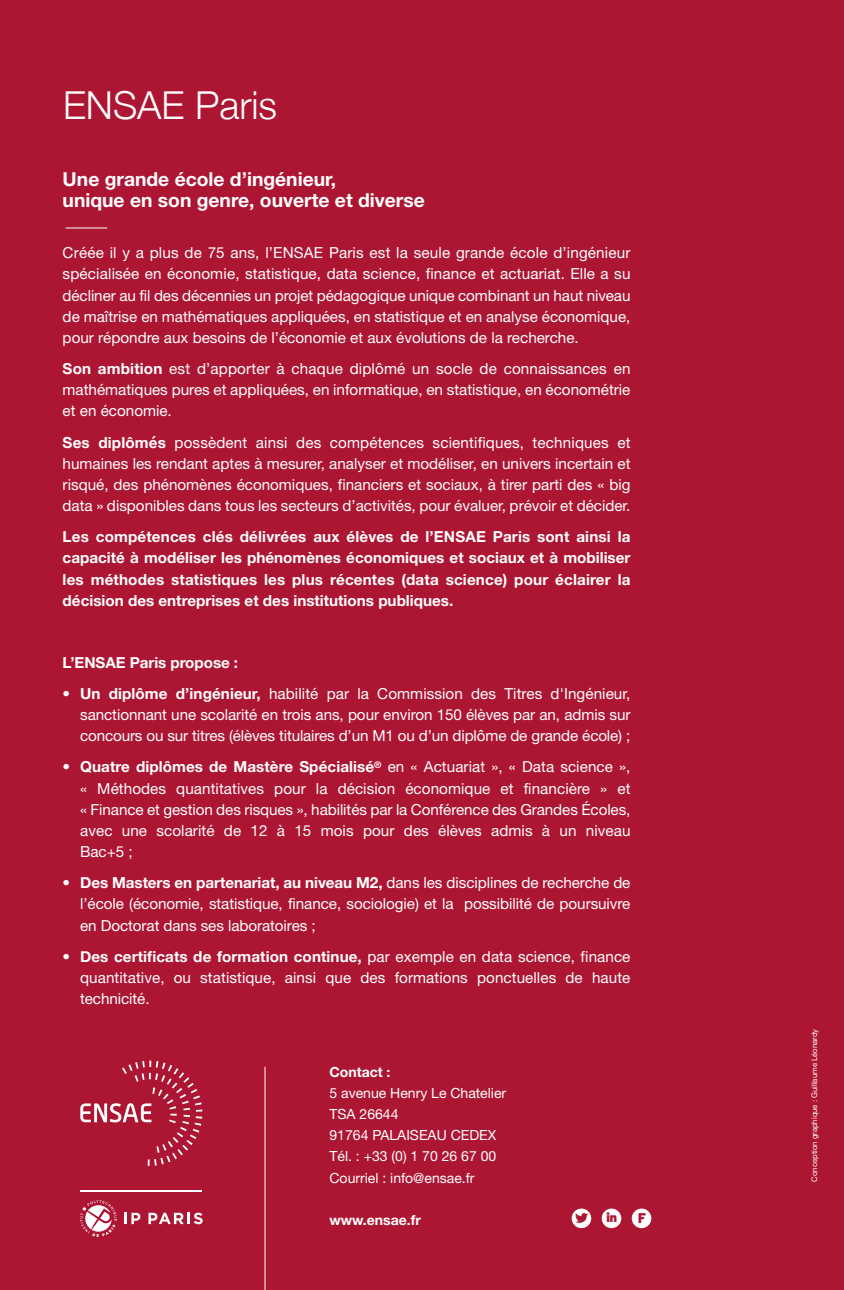
<style>
.page{position:relative;width:844px;height:1290px;background:#fff}
.page>*{position:absolute;margin:0;border:0;box-sizing:border-box;transform-origin:0 0}
.t1{font:300 38.5px "Helvetica Neue";color:#fff}
.t2{font:700 19.25px/21.2px "Helvetica Neue";color:#fff}
.t3{font:15.22px/21.2px "Helvetica Neue";color:#fff;text-align:justify}
.t4{font:700 15.22px/21.2px "Helvetica Neue";color:#fff;text-align:justify}
.t5{font:14px/21.2px "Helvetica Neue";color:#fff}
.t6{font:700 14px "Helvetica Neue";color:#fff}
.t7{font:900 14px "Barlow";color:#ad1633}
.t8{font:900 12.95px "Barlow";color:#ad1633}
.t9{font:7.7px "Helvetica Neue";color:#fff}
.s1{font-weight:700}
</style>
<div class="page">
<div style="left:0;top:0;width:843px;height:1290px;background:#ad1633"></div>
<hr style="left:65px;top:228px;width:42px;height:1px;background:#fff">
<hr style="left:264px;top:1067px;width:1px;height:223px;background:#fff">
<svg style="left:80px;top:1200px;width:37px;height:37px"></svg>
<svg style="left:124px;top:1213px;width:16px;height:11px"></svg>
<svg style="left:148px;top:1212px;width:55px;height:12px"></svg>
<hr style="left:80px;top:1190px;width:122px;height:2px;background:#fff">
<svg style="left:80px;top:1060px;width:122px;height:106px"></svg>
<svg style="left:571px;top:1208px;width:20px;height:20px"></svg>
<svg style="left:575px;top:1213px;width:12px;height:11px"></svg>
<div style="left:601px;top:1208px;width:20px;height:20px;background:#fff;border-radius:50%"></div>
<div style="left:631px;top:1208px;width:20px;height:20px;background:#fff;border-radius:50%"></div>
<h1 class="t1" style="left:63px;top:82px;width:215px">ENSAE Paris</h1>
<p class="t2" style="left:63px;top:170px;width:363px">Une grande école d’ingénieur,<br>unique en son genre, ouverte et diverse</p>
<p class="t3" style="left:63px;top:244px;width:569px">Créée il y a plus de 75 ans, l’ENSAE Paris est la seule grande école d’ingénieur spécialisée en économie, statistique, data science, finance et actuariat. Elle a su décliner au fil des décennies un projet pédagogique unique combinant un haut niveau de maîtrise en mathématiques appliquées, en statistique et en analyse économique, pour répondre aux besoins de l’économie et aux évolutions de la recherche.</p>
<p class="t3" style="left:63px;top:359px;width:569px"><span class="s1">Son ambition</span> est d’apporter à chaque diplômé un socle de connaissances en mathématiques pures et appliquées, en informatique, en statistique, en économétrie et en économie.</p>
<p class="t3" style="left:63px;top:433px;width:569px"><span class="s1">Ses diplômés</span> possèdent ainsi des compétences scientifiques, techniques et humaines les rendant aptes à mesurer, analyser et modéliser, en univers incertain et risqué, des phénomènes économiques, financiers et sociaux, à tirer parti des « big data » disponibles dans tous les secteurs d’activités, pour évaluer, prévoir et décider.</p>
<p class="t4" style="left:63px;top:527px;width:569px">Les compétences clés délivrées aux élèves de l’ENSAE Paris sont ainsi la capacité à modéliser les phénomènes économiques et sociaux et à mobiliser les méthodes statistiques les plus récentes (data science) pour éclairer la décision des entreprises et des institutions publiques.</p>
<p class="t4" style="left:63px;top:653px;width:177px">L’ENSAE Paris propose :</p>
<p class="t3" style="left:80px;top:684px;width:551px;text-indent:-18px">• <span class="s1">Un diplôme d’ingénieur,</span> habilité par la Commission des Titres d'Ingénieur, sanctionnant une scolarité en trois ans, pour environ 150 élèves par an, admis sur concours ou sur titres (élèves titulaires d’un M1 ou d’un diplôme de grande école) ;</p>
<p class="t3" style="left:80px;top:758px;width:551px;text-indent:-17px">• <span class="s1">Quatre diplômes de Mastère Spécialisé</span><sup>®</sup> en « Actuariat », « Data science », « Méthodes quantitatives pour la décision économique et financière » et « Finance et gestion des risques », habilités par la Conférence des Grandes Écoles, avec une scolarité de 12 à 15 mois pour des élèves admis à un niveau Bac+5 ;</p>
<p class="t3" style="left:80px;top:874px;width:551px;text-indent:-17px">• <span class="s1">Des Masters en partenariat, au niveau M2,</span> dans les disciplines de recherche de l’école (économie, statistique, finance, sociologie) et la possibilité de poursuivre en Doctorat dans ses laboratoires ;</p>
<p class="t3" style="left:80px;top:947px;width:551px;text-indent:-17px">• <span class="s1">Des certificats de formation continue,</span> par exemple en data science, finance quantitative, ou statistique, ainsi que des formations ponctuelles de haute technicité.</p>
<p class="t6" style="left:329px;top:1066px;width:62px">Contact :</p>
<p class="t5" style="left:329px;top:1083px;width:178px">5 avenue Henry Le Chatelier<br>TSA 26644<br>91764 PALAISEAU CEDEX<br>Tél. : +33 (0) 1 70 26 67 00<br>Courriel : info@ensae.fr</p>
<p class="t6" style="left:329px;top:1215px;width:93px">www.ensae.fr</p>
<p class="t8" style="left:606px;top:1209px;width:12px">in</p>
<p class="t7" style="left:638px;top:1209px;width:9px">F</p>
<p class="t9" style="left:811px;top:1182px;width:155px;rotate:-90deg">Conception graphique : Guillaume Léonardy</p>
</div>
